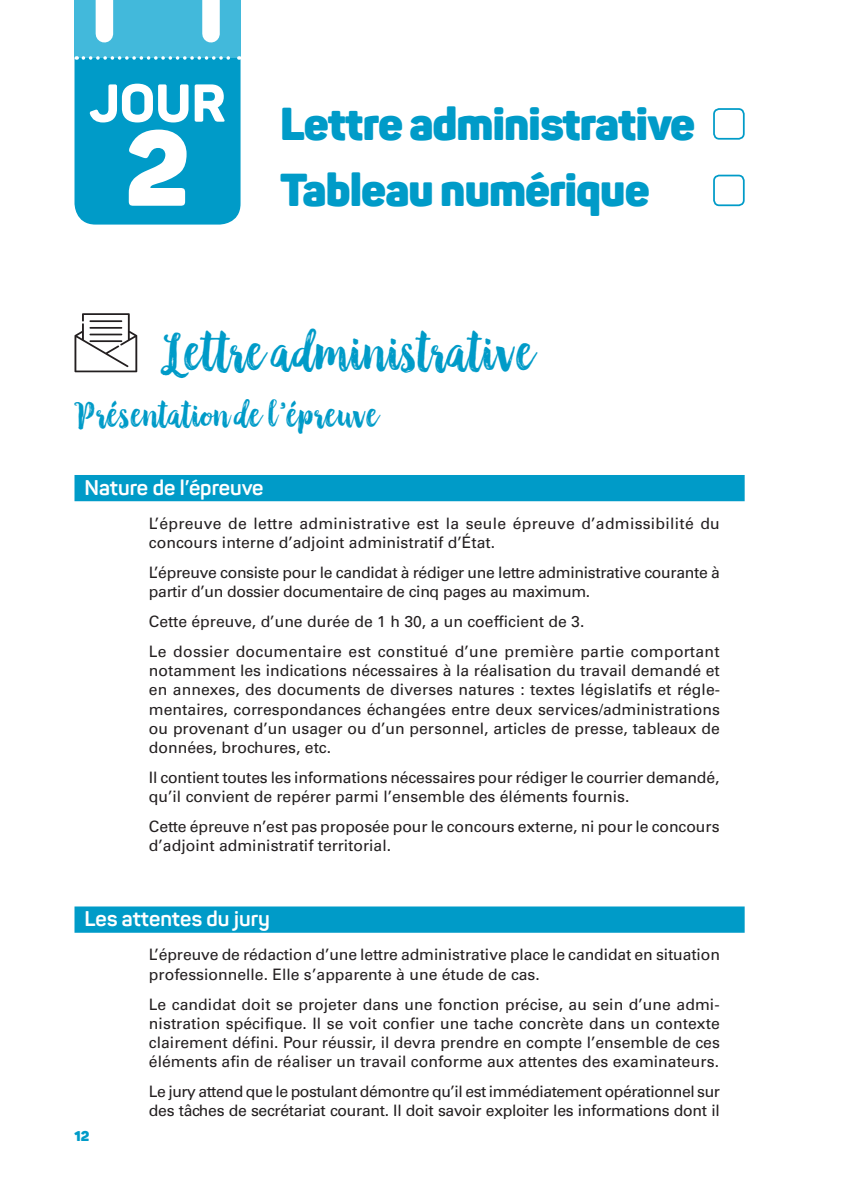
<style>
.page{position:relative;width:844px;height:1191px;background:#fff}
.page>*{position:absolute;margin:0;border:0;box-sizing:border-box;transform-origin:0 0}
.t1{font:900 105px "Panton";color:#fff}
.t2{font:800 52.5px "Panton";color:#fff}
.t3{font:47.25px "Black And White";color:#009bc8}
.t4{font:900 45.5px/66.5px "Panton";letter-spacing:-.02em;color:#009bc8}
.t5{font:31.5px "Black And White";color:#009bc8}
.t6{font:700 21px "Panton";color:#fff}
.t7{font:15.75px/19.2px "Univers LT Std";letter-spacing:-.005em;color:#231f20}
.t8{font:15.75px/19.2px "Univers LT Std";letter-spacing:.015em;color:#231f20}
.t9{font:15.75px/19.2px "Univers LT Std";letter-spacing:-.025em;color:#231f20}
.t10{font:900 14px "Panton";color:#009bc8}
</style>
<div class="page">
<svg style="left:240px;top:0;width:1px;height:34px"></svg>
<div style="left:74px;top:0;width:166px;height:58px;background:#42b9db"></div>
<div style="left:96px;top:0;width:17px;height:34px;background:#fff"></div>
<div style="left:202px;top:0;width:18px;height:34px;background:#fff"></div>
<div style="left:74px;top:56px;width:166px;height:169px;background:#009bc8"></div>
<div style="left:713px;top:108px;width:31px;height:32px;border:2px solid #009bc8;border-radius:5px"></div>
<div style="left:713px;top:175px;width:31px;height:31px;border:2px solid #009bc8;border-radius:5px"></div>
<div style="left:74px;top:475px;width:670px;height:26px;background:#009bc8"></div>
<div style="left:74px;top:906px;width:670px;height:26px;background:#009bc8"></div>
<svg style="left:74px;top:313px;width:63px;height:59px"></svg>
<hr style="left:89px;top:320px;width:33px;height:2px;background:#231f20">
<hr style="left:89px;top:327px;width:33px;height:2px;background:#231f20">
<hr style="left:89px;top:334px;width:33px;height:1px;background:#231f20">
<hr style="left:89px;top:340px;width:33px;height:2px;background:#231f20">
<p class="t2" style="left:89px;top:70px;width:138px">JOUR</p>
<p class="t1" style="left:125px;top:102px;width:66px">2</p>
<p class="t4" style="left:280px;top:90px;width:416px">Lettre administrative<br>Tableau numérique</p>
<p class="t3" style="left:161px;top:320px;width:376px">Lettre administrative</p>
<p class="t5" style="left:74px;top:393px;width:306px">Présentation de l’épreuve</p>
<p class="t6" style="left:84px;top:474px;width:181px">Nature de l’épreuve</p>
<p class="t8" style="left:149px;top:514px;width:572px">L’épreuve de lettre administrative est la seule épreuve d’admissibilité du concours interne d’adjoint administratif d’État.</p>
<p class="t7" style="left:149px;top:563px;width:572px">L’épreuve consiste pour le candidat à rédiger une lettre administrative courante à partir d’un dossier documentaire de cinq pages au maximum.</p>
<p class="t8" style="left:149px;top:606px;width:572px;line-height:29.8px">Cette épreuve, d’une durée de 1 h 30, a un coefficient de 3.<br>Le dossier documentaire est constitué d’une première partie comportant</p>
<p class="t7" style="left:149px;top:661px;width:572px;text-align:justify">notamment les indications nécessaires à la réalisation du travail demandé et en annexes, des documents de diverses natures : textes législatifs et régle&shy;mentaires, correspondances échangées entre deux services/administrations ou provenant d’un usager ou d’un personnel, articles de presse, tableaux de données, brochures, etc.</p>
<p class="t7" style="left:149px;top:767px;width:572px">Il contient toutes les informations nécessaires pour rédiger le courrier demandé, qu’il convient de repérer parmi l’ensemble des éléments fournis.</p>
<p class="t7" style="left:149px;top:816px;width:572px">Cette épreuve n’est pas proposée pour le concours externe, ni pour le concours d’adjoint administratif territorial.</p>
<p class="t6" style="left:84px;top:906px;width:187px">Les attentes du jury</p>
<p class="t7" style="left:149px;top:945px;width:572px">L’épreuve de rédaction d’une lettre administrative place le candidat en situation professionnelle. Elle s’apparente à une étude de cas.</p>
<p class="t7" style="left:149px;top:994px;width:572px;text-align:justify">Le candidat doit se projeter dans une fonction précise, au sein d’une admi&shy;nistration spécifique. Il se voit confier une tache concrète dans un contexte clairement défini. Pour réussir, il devra prendre en compte l’ensemble de ces éléments afin de réaliser un travail conforme aux attentes des examinateurs.</p>
<p class="t9" style="left:149px;top:1082px;width:572px">Le jury attend que le postulant démontre qu’il est immédiatement opérationnel sur des tâches de secrétariat courant. Il doit savoir exploiter les informations dont il</p>
<p class="t10" style="left:74px;top:1127px;width:16px">12</p>
</div>
